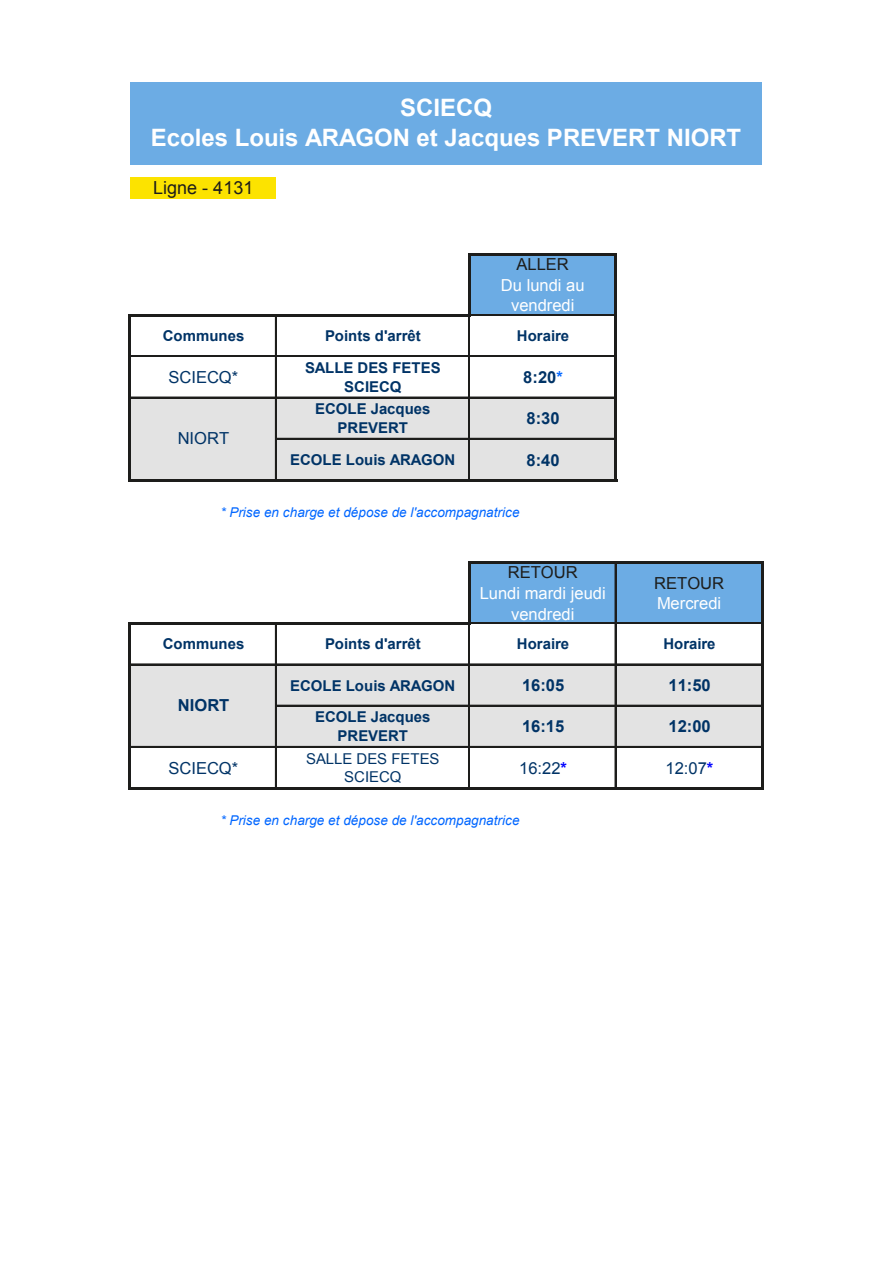
<style>
.page{position:relative;width:893px;height:1263px;background:#fff}
.page>*{position:absolute;margin:0;border:0;box-sizing:border-box;transform-origin:0 0}
.t1{font:700 24px/29.7px "Arial";color:#fff;text-align:center}
.t2{font:18px "Arial";letter-spacing:.005em;color:#1d1d1b}
.t3{font:16.5px/20.5px "Arial";color:#fff;text-align:center}
.t4{font:700 16.5px "Arial";color:#036}
.t5{font:16.5px "Arial";letter-spacing:-.005em;color:#036}
.t6{font:16.5px "Arial";letter-spacing:-.005em;color:#1d1d1b}
.t7{font:700 15px/19.2px "Arial";color:#036;text-align:center}
.t8{font:15px/18.6px "Arial";color:#036;text-align:center}
.t9{font:italic 13.5px "Arial";letter-spacing:.005em;color:#06f}
.s1{color:#06f}
.s2{font-weight:700;color:#00f}
</style>
<div class="page">
<div style="left:130px;top:82px;width:632px;height:83px;background:#6cace4"></div>
<div style="left:130px;top:177px;width:146px;height:21px;background:#fce300"></div>
<div style="left:469px;top:254px;width:147px;height:61px;background:#6cace4"></div>
<div style="left:130px;top:398px;width:486px;height:82px;background:#e3e3e3"></div>
<div style="left:469px;top:562px;width:293px;height:61px;background:#6cace4"></div>
<div style="left:130px;top:664px;width:632px;height:83px;background:#e3e3e3"></div>
<hr style="left:131px;top:314px;width:340px;height:3px;background:#1d1d1b">
<hr style="left:468px;top:253px;width:3px;height:64px;background:#1d1d1b">
<hr style="left:468px;top:317px;width:2px;height:162px;background:#1d1d1b">
<hr style="left:614px;top:256px;width:3px;height:225px;background:#1d1d1b">
<hr style="left:128px;top:314px;width:3px;height:167px;background:#1d1d1b">
<hr style="left:275px;top:317px;width:2px;height:162px;background:#1d1d1b">
<hr style="left:131px;top:622px;width:340px;height:3px;background:#1d1d1b">
<hr style="left:468px;top:561px;width:3px;height:64px;background:#1d1d1b">
<hr style="left:468px;top:625px;width:2px;height:162px;background:#1d1d1b">
<hr style="left:615px;top:564px;width:1px;height:223px;background:#1d1d1b">
<hr style="left:128px;top:622px;width:3px;height:167px;background:#1d1d1b">
<hr style="left:275px;top:625px;width:2px;height:162px;background:#1d1d1b">
<hr style="left:760px;top:564px;width:3px;height:225px;background:#1d1d1b">
<hr style="left:471px;top:253px;width:146px;height:3px;background:#1d1d1b">
<hr style="left:471px;top:314px;width:143px;height:2px;background:#1d1d1b">
<hr style="left:131px;top:355px;width:483px;height:1px;background:#1d1d1b">
<hr style="left:131px;top:356px;width:483px;height:1px;background:#1d1d1b">
<hr style="left:131px;top:397px;width:483px;height:1px;background:#1d1d1b">
<hr style="left:277px;top:438px;width:337px;height:1px;background:#1d1d1b">
<hr style="left:131px;top:479px;width:486px;height:2px;background:#1d1d1b">
<hr style="left:471px;top:561px;width:292px;height:3px;background:#1d1d1b">
<hr style="left:471px;top:622px;width:289px;height:2px;background:#1d1d1b">
<hr style="left:131px;top:663px;width:629px;height:1px;background:#1d1d1b">
<hr style="left:131px;top:664px;width:629px;height:1px;background:#1d1d1b">
<hr style="left:277px;top:705px;width:483px;height:1px;background:#1d1d1b">
<hr style="left:131px;top:746px;width:629px;height:1px;background:#1d1d1b">
<hr style="left:131px;top:787px;width:632px;height:2px;background:#1d1d1b">
<h1 class="t1" style="left:151px;top:94px;width:592px">SCIECQ<br>Ecoles Louis ARAGON et Jacques PREVERT NIORT</h1>
<p class="t2" style="left:153px;top:176px;width:102px">Ligne - 4131</p>
<p class="t6" style="left:517px;top:254px;width:54px">ALLER</p>
<p class="t3" style="left:501px;top:275px;width:85px">Du lundi au vendredi</p>
<p class="t7" style="left:163px;top:327px;width:83px">Communes</p>
<p class="t7" style="left:325px;top:327px;width:97px">Points d'arrêt</p>
<p class="t7" style="left:517px;top:327px;width:54px">Horaire</p>
<p class="t5" style="left:169px;top:366px;width:71px">SCIECQ*</p>
<p class="t7" style="left:305px;top:358px;width:137px">SALLE DES FETES<br>SCIECQ</p>
<p class="t4" style="left:523px;top:366px;width:41px">8:20<span class="s1">*</span></p>
<p class="t7" style="left:315px;top:399px;width:117px">ECOLE Jacques<br>PREVERT</p>
<p class="t4" style="left:526px;top:407px;width:35px">8:30</p>
<p class="t7" style="left:290px;top:450px;width:167px">ECOLE Louis ARAGON</p>
<p class="t4" style="left:526px;top:449px;width:35px">8:40</p>
<p class="t5" style="left:178px;top:427px;width:53px">NIORT</p>
<p class="t9" style="left:220px;top:503px;width:301px">* Prise en charge et dépose de l'accompagnatrice</p>
<p class="t6" style="left:508px;top:562px;width:71px">RETOUR</p>
<p class="t3" style="left:480px;top:583px;width:128px">Lundi mardi jeudi vendredi</p>
<p class="t6" style="left:654px;top:572px;width:71px">RETOUR</p>
<p class="t3" style="left:657px;top:593px;width:66px">Mercredi</p>
<p class="t7" style="left:163px;top:635px;width:83px">Communes</p>
<p class="t7" style="left:325px;top:635px;width:97px">Points d'arrêt</p>
<p class="t7" style="left:517px;top:635px;width:54px">Horaire</p>
<p class="t7" style="left:663px;top:635px;width:54px">Horaire</p>
<p class="t7" style="left:290px;top:676px;width:167px">ECOLE Louis ARAGON</p>
<p class="t4" style="left:522px;top:674px;width:44px">16:05</p>
<p class="t4" style="left:668px;top:674px;width:44px">11:50</p>
<p class="t7" style="left:315px;top:707px;width:117px">ECOLE Jacques<br>PREVERT</p>
<p class="t4" style="left:522px;top:715px;width:44px">16:15</p>
<p class="t4" style="left:668px;top:715px;width:44px">12:00</p>
<p class="t5" style="left:169px;top:757px;width:71px">SCIECQ*</p>
<p class="t8" style="left:306px;top:749px;width:135px">SALLE DES FETES<br>SCIECQ</p>
<p class="t5" style="left:519px;top:757px;width:49px">16:22<span class="s2">*</span></p>
<p class="t5" style="left:665px;top:757px;width:49px">12:07<span class="s2">*</span></p>
<p class="t9" style="left:220px;top:811px;width:301px">* Prise en charge et dépose de l'accompagnatrice</p>
<p class="t4" style="left:178px;top:694px;width:53px">NIORT</p>
</div>
